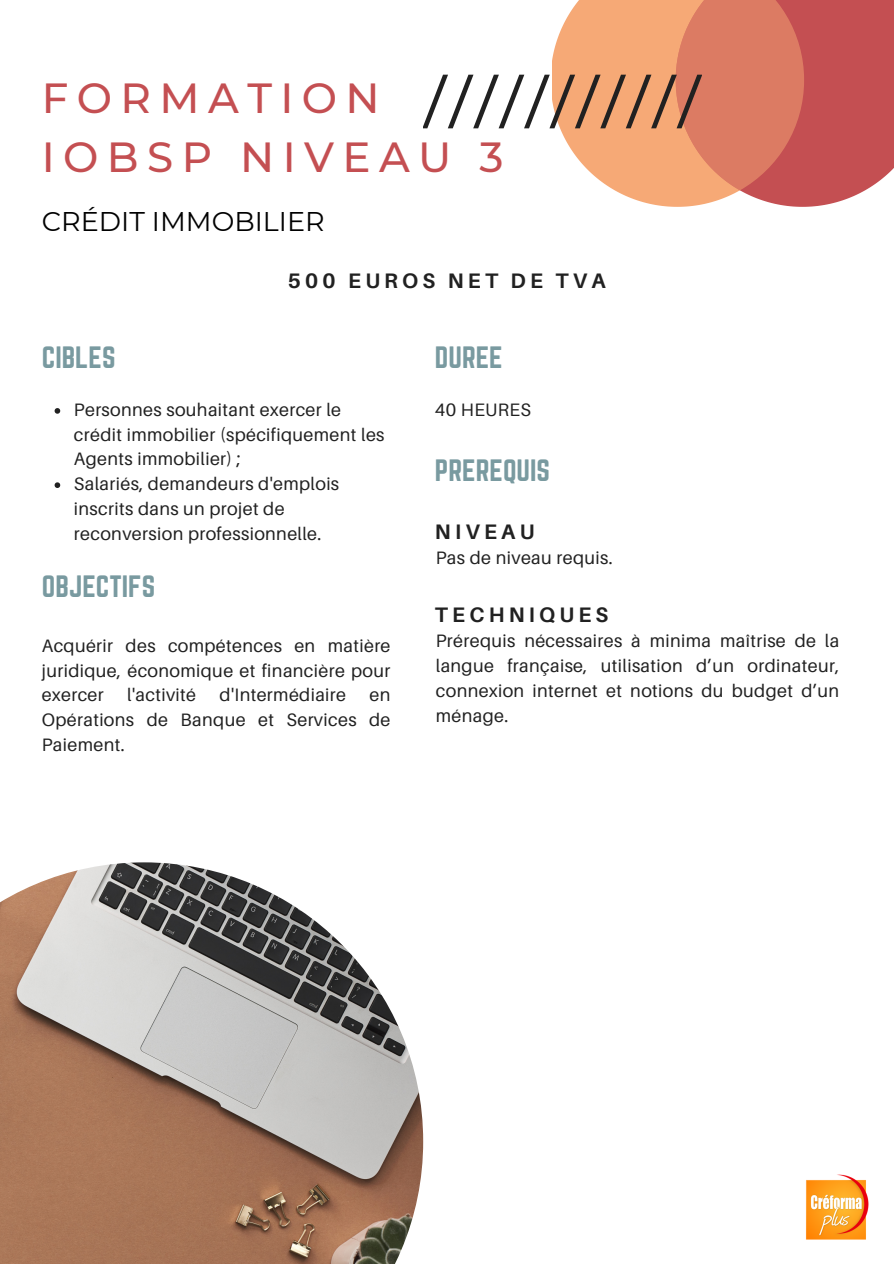
<style>
.page{position:relative;width:894px;height:1264px;background:#fff}
.page>*{position:absolute;margin:0;border:0;box-sizing:border-box;transform-origin:0 0}
.t1{font:500 42px/58.5px "Montserrat";letter-spacing:.2em;color:#c44f52}
.t2{font:27px "Norwester";color:#799aa0}
.t3{font:27px "Montserrat";color:#000}
.t4{font:700 21px "Aileron";letter-spacing:.2em;color:#212121}
.t5{font:18px/24.8px "Aileron";letter-spacing:.02em;color:#212121;text-align:justify}
</style>
<div class="page">
<svg style="left:423px;top:0;width:470px;height:207px"></svg>
<img style="left:0;top:862px;width:423px;height:401px">
<svg style="left:55px;top:408px;width:5px;height:6px"></svg>
<svg style="left:55px;top:482px;width:5px;height:6px"></svg>
<img style="left:806px;top:1174px;width:62px;height:65px">
<h1 class="t1" style="left:42px;top:69px;width:463px">FORMATION<br>IOBSP NIVEAU 3</h1>
<p class="t3" style="left:42px;top:205px;width:284px">CRÉDIT IMMOBILIER</p>
<h2 class="t2" style="left:42px;top:341px;width:75px">CIBLES</h2>
<p class="t4" style="left:288px;top:267px;width:319px">500 EUROS NET DE TVA</p>
<p class="t2" style="left:435px;top:341px;width:69px">DUREE</p>
<h2 class="t5" style="left:74px;top:397px;width:312px;text-align:left">Personnes souhaitant exercer le crédit immobilier (spécifiquement les<br>Agents immobilier) ;</h2>
<h3 class="t5" style="left:74px;top:471px;width:267px;text-align:left">Salariés, demandeurs d'emplois inscrits dans un projet de reconversion professionnelle.</h3>
<p class="t2" style="left:42px;top:570px;width:115px">OBJECTIFS</p>
<p class="t5" style="left:42px;top:633px;width:350px">Acquérir des compétences en matière juridique, économique et financière pour exercer</p>
<p class="t5" style="left:127px;top:682px;width:70px">l'activité</p>
<p class="t5" style="left:219px;top:682px;width:128px">d'Intermédiaire</p>
<p class="t5" style="left:42px;top:682px;width:350px;text-indent:327px">en Opérations de Banque et Services de Paiement.</p>
<h2 class="t5" style="left:435px;top:397px;width:97px">40 HEURES</h2>
<h2 class="t2" style="left:435px;top:454px;width:116px">PREREQUIS</h2>
<h3 class="t4" style="left:435px;top:518px;width:101px">NIVEAU</h3>
<p class="t5" style="left:435px;top:544px;width:178px">Pas de niveau requis.</p>
<h4 class="t4" style="left:435px;top:602px;width:175px">TECHNIQUES</h4>
<h2 class="t5" style="left:435px;top:628px;width:405px">Prérequis nécessaires à minima maîtrise de la langue française, utilisation d’un ordinateur, connexion internet et notions du budget d’un ménage.</h2>
</div>
